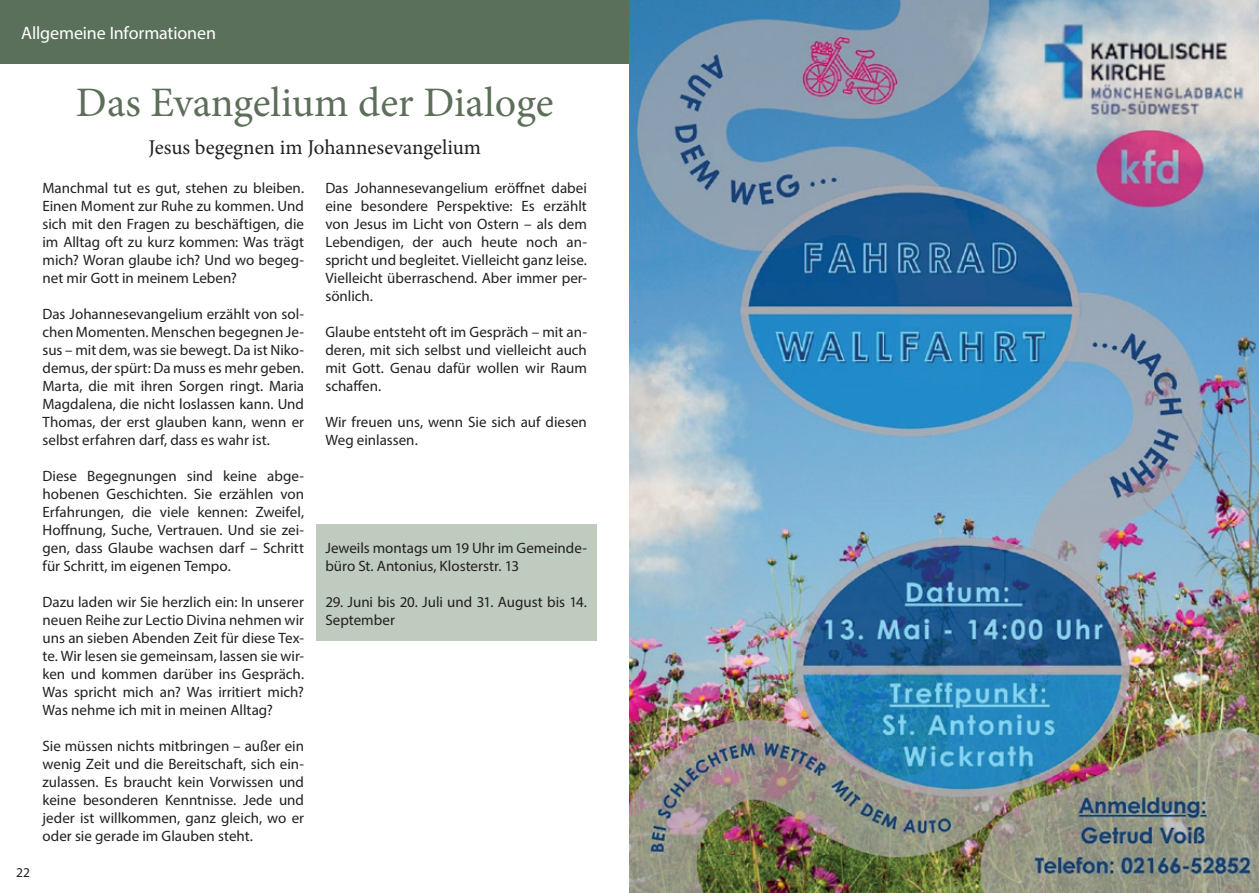
<style>
.page{position:relative;width:1259px;height:893px;background:#fff}
.page>*{position:absolute;margin:0;border:0;box-sizing:border-box;transform-origin:0 0}
.t1{font:42px "Minion Pro";color:#5d6e5b}
.t2{font:21px "Minion Pro";letter-spacing:-.005em;color:#231f20}
.t3{font:18px "Myriad Pro";letter-spacing:-.005em;color:#fff}
.t4{font:15px/18px "Myriad Pro";color:#231f20;text-align:justify}
.t5{font:13.5px "Myriad Pro";color:#231f20}
</style>
<div class="page">
<div style="left:316px;top:524px;width:280px;height:116px;background:#bfcbbf"></div>
<div style="left:0;top:0;width:1259px;height:64px;background:#5b705a"></div>
<img style="left:629px;top:0;width:630px;height:893px">
<p class="t3" style="left:21px;top:22px;width:196px">Allgemeine Informationen</p>
<p class="t5" style="left:16px;top:864px;width:15px">22</p>
<h1 class="t1" style="left:76px;top:74px;width:479px">Das Evangelium der Dialoge</h1>
<h2 class="t2" style="left:148px;top:133px;width:334px">Jesus begegnen im Johannesevangelium</h2>
<p class="t4" style="left:43px;top:179px;width:263px">Manchmal tut es gut, stehen zu bleiben.<br>Einen Moment zur Ruhe zu kommen. Und sich mit den Fragen zu beschäftigen, die im Alltag oft zu kurz kommen: Was trägt mich? Woran glaube ich? Und wo begeg&shy;net mir Gott in meinem Leben?</p>
<p class="t4" style="left:43px;top:305px;width:263px">Das Johannesevangelium erzählt von sol&shy;chen Momenten. Menschen begegnen Je&shy;sus – mit dem, was sie bewegt. Da ist Niko&shy;demus, der spürt: Da muss es mehr geben.<br>Marta, die mit ihren Sorgen ringt. Maria Magdalena, die nicht loslassen kann. Und Thomas, der erst glauben kann, wenn er selbst erfahren darf, dass es wahr ist.</p>
<p class="t4" style="left:43px;top:467px;width:263px">Diese Begegnungen sind keine abge&shy;hobenen Geschichten. Sie erzählen von Erfahrungen, die viele kennen: Zweifel, Hoffnung, Suche, Vertrauen. Und sie zei&shy;gen, dass Glaube wachsen darf – Schritt für Schritt, im eigenen Tempo.</p>
<p class="t4" style="left:43px;top:593px;width:263px">Dazu laden wir Sie herzlich ein: In unserer neuen Reihe zur Lectio Divina nehmen wir uns an sieben Abenden Zeit für diese Tex&shy;te. Wir lesen sie gemeinsam, lassen sie wir&shy;ken und kommen darüber ins Gespräch.<br>Was spricht mich an? Was irritiert mich?<br>Was nehme ich mit in meinen Alltag?</p>
<p class="t4" style="left:43px;top:737px;width:263px">Sie müssen nichts mitbringen – außer ein wenig Zeit und die Bereitschaft, sich ein&shy;zulassen. Es braucht kein Vorwissen und keine besonderen Kenntnisse. Jede und jeder ist willkommen, ganz gleich, wo er oder sie gerade im Glauben steht.</p>
<p class="t4" style="left:325px;top:179px;width:263px">Das Johannesevangelium eröffnet dabei eine besondere Perspektive: Es erzählt von Jesus im Licht von Ostern – als dem Lebendigen, der auch heute noch an&shy;spricht und begleitet. Vielleicht ganz leise.<br>Vielleicht überraschend. Aber immer per&shy;sönlich.</p>
<p class="t4" style="left:325px;top:323px;width:263px">Glaube entsteht oft im Gespräch – mit an&shy;deren, mit sich selbst und vielleicht auch mit Gott. Genau dafür wollen wir Raum schaffen.</p>
<p class="t4" style="left:325px;top:413px;width:263px">Wir freuen uns, wenn Sie sich auf diesen<br>Weg einlassen.</p>
<p class="t4" style="left:325px;top:539px;width:263px">Jeweils montags um 19 Uhr im Gemeinde&shy;büro St. Antonius, Klosterstr. 13</p>
<p class="t4" style="left:325px;top:593px;width:263px">29. Juni bis 20. Juli und 31. August bis 14.<br>September</p>
</div>
